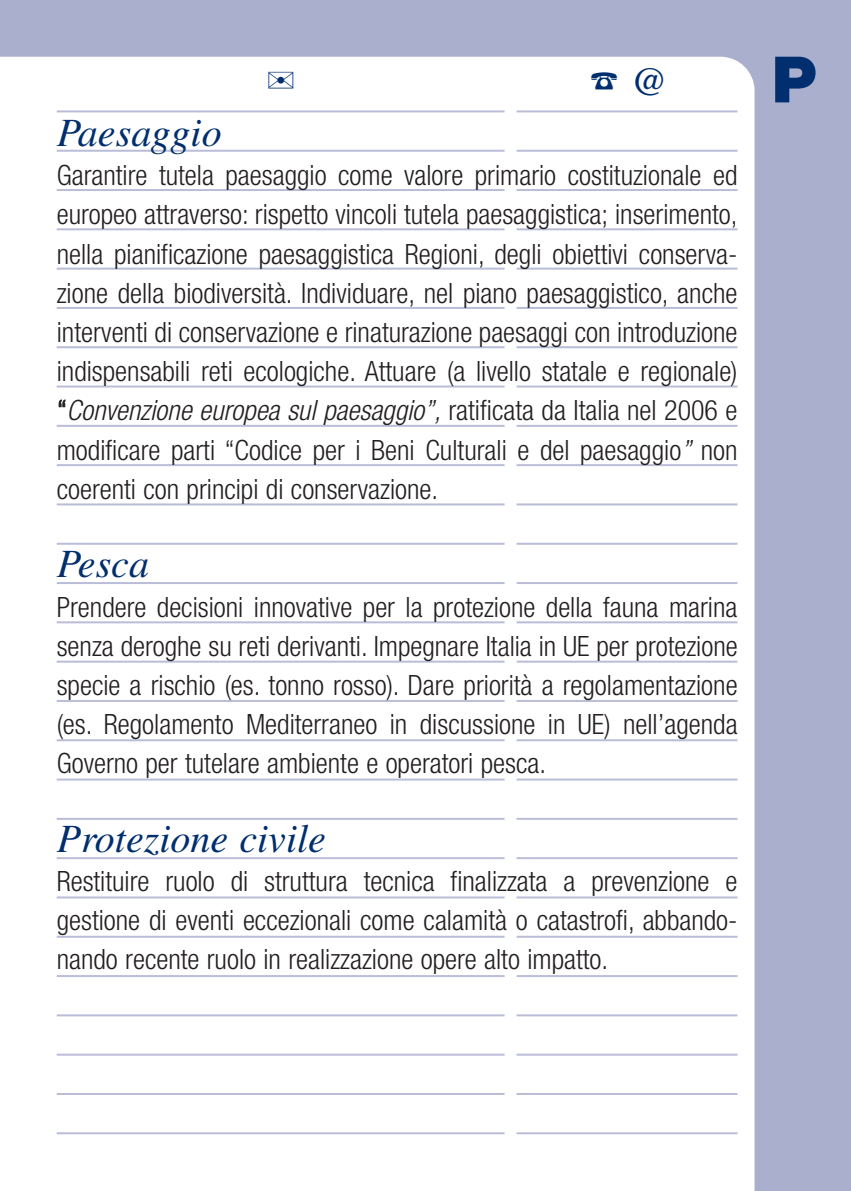
<style>
.page{position:relative;width:851px;height:1191px;background:#fff}
.page>*{position:absolute;margin:0;border:0;box-sizing:border-box;transform-origin:0 0}
.t1{font:900 64px "Helvetica Neue";color:#002e6e}
.t2{font:italic 40px "Times";color:#002e6e}
.t3{font:40px "Times";color:#002e6e}
.t4{font:300 condensed 28px/39.2px "Helvetica Neue";color:#231f20;text-align:justify}
.s1{font-style:italic}
</style>
<div class="page">
<div style="left:0;top:0;width:850px;height:1190px;background:#aaafce"></div>
<div style="left:0;top:57px;width:754px;height:1133px;background:#fff"></div>
<hr style="left:57px;top:110px;width:680px;height:2px;background:#b9bdd7">
<hr style="left:57px;top:150px;width:680px;height:2px;background:#b9bdd7">
<hr style="left:57px;top:189px;width:680px;height:2px;background:#b9bdd7">
<hr style="left:57px;top:228px;width:680px;height:2px;background:#b9bdd7">
<hr style="left:57px;top:268px;width:680px;height:2px;background:#b9bdd7">
<hr style="left:57px;top:307px;width:680px;height:2px;background:#b9bdd7">
<hr style="left:57px;top:346px;width:680px;height:2px;background:#b9bdd7">
<hr style="left:57px;top:385px;width:680px;height:2px;background:#b9bdd7">
<hr style="left:57px;top:425px;width:680px;height:2px;background:#b9bdd7">
<hr style="left:57px;top:464px;width:680px;height:2px;background:#b9bdd7">
<hr style="left:57px;top:503px;width:680px;height:2px;background:#b9bdd7">
<hr style="left:57px;top:543px;width:680px;height:2px;background:#b9bdd7">
<hr style="left:57px;top:582px;width:680px;height:2px;background:#b9bdd7">
<hr style="left:57px;top:621px;width:680px;height:2px;background:#b9bdd7">
<hr style="left:57px;top:660px;width:680px;height:2px;background:#b9bdd7">
<hr style="left:57px;top:700px;width:680px;height:2px;background:#b9bdd7">
<hr style="left:57px;top:739px;width:680px;height:2px;background:#b9bdd7">
<hr style="left:57px;top:778px;width:680px;height:2px;background:#b9bdd7">
<hr style="left:57px;top:818px;width:680px;height:2px;background:#b9bdd7">
<hr style="left:57px;top:857px;width:680px;height:2px;background:#b9bdd7">
<hr style="left:57px;top:896px;width:680px;height:2px;background:#b9bdd7">
<hr style="left:57px;top:935px;width:680px;height:2px;background:#b9bdd7">
<hr style="left:57px;top:975px;width:680px;height:2px;background:#b9bdd7">
<hr style="left:57px;top:1014px;width:680px;height:2px;background:#b9bdd7">
<hr style="left:57px;top:1053px;width:680px;height:2px;background:#b9bdd7">
<hr style="left:57px;top:1093px;width:680px;height:2px;background:#b9bdd7">
<hr style="left:57px;top:1132px;width:680px;height:2px;background:#b9bdd7">
<div style="left:504px;top:91px;width:12px;height:1064px;background:#fff"></div>
<svg style="left:268px;top:72px;width:25px;height:16px"></svg>
<h2 class="t3" style="left:589px;top:67px;width:79px">☎ @</h2>
<h1 class="t1" style="left:771px;top:57px;width:47px">P</h1>
<h2 class="t2" style="left:57px;top:118px;width:166px">Paesaggio</h2>
<p class="t4" style="left:57px;top:158px;width:682px">Garantire tutela paesaggio come valore primario costituzionale ed europeo attraverso: rispetto vincoli tutela paesaggistica; inserimento, nella pianificazione paesaggistica Regioni, degli obiettivi conserva&shy;zione della biodiversità. Individuare, nel piano paesaggistico, anche interventi di conservazione e rinaturazione paesaggi con introduzione indispensabili reti ecologiche. Attuare (a livello statale e regionale) “ <span class="s1">Convenzione europea sul paesaggio”,</span> rat i f i c at a d a I t a l i a n e l 2 0 0 6 e modificare parti “Codice per i Beni Culturali e del paesaggio<span class="s1">”</span> non coerenti con principi di conservazione.</p>
<h2 class="t2" style="left:57px;top:549px;width:94px">Pesca</h2>
<p class="t4" style="left:57px;top:589px;width:682px">Prendere decisioni innovative per la protezione della fauna marina senza deroghe su reti derivanti. Impegnare Italia in UE per protezione specie a rischio (es. tonno rosso). Dare priorità a regolamentazione (es. Regolamento Mediterraneo in discussione in UE) nell’agenda Governo per tutelare ambiente e operatori pesca.</p>
<h2 class="t2" style="left:57px;top:824px;width:271px">Protezione civile</h2>
<p class="t4" style="left:57px;top:864px;width:682px">Restituire ruolo di struttura tecnica finalizzata a prevenzione e gestione di eventi eccezionali come calamità o catastrofi, abbando&shy;nando recente ruolo in realizzazione opere alto impatto.</p>
</div>
